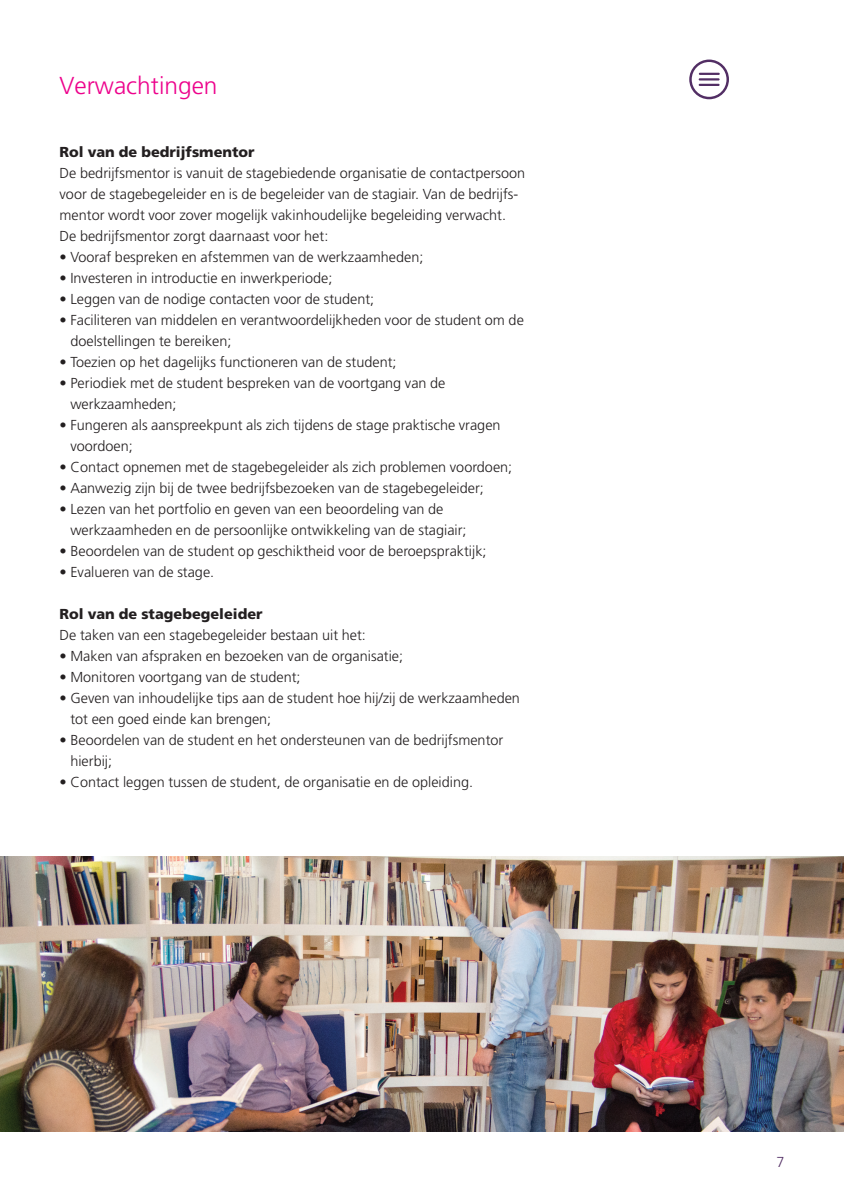
<style>
.page{position:relative;width:844px;height:1191px;background:#fff}
.page>*{position:absolute;margin:0;border:0;box-sizing:border-box;transform-origin:0 0}
.t1{font:300 24.5px "Fontys Frutiger";color:#ed028c}
.t2{font:300 14.35px/21px "Fontys Frutiger";color:#231f20}
.t3{font:900 14.35px "Fontys Frutiger";color:#231f20}
.t4{font:300 14.35px "Fontys Frutiger";color:#522e64}
</style>
<div class="page">
<img style="left:0;top:856px;width:843px;height:275px">
<svg style="left:689px;top:60px;width:39px;height:39px"></svg>
<hr style="left:698px;top:73px;width:21px;height:2px;background:#522e64">
<hr style="left:698px;top:84px;width:21px;height:2px;background:#522e64">
<hr style="left:698px;top:78px;width:21px;height:2px;background:#522e64">
<h1 class="t1" style="left:60px;top:71px;width:159px">Verwachtingen</h1>
<p class="t3" style="left:60px;top:143px;width:196px">Rol van de bedrijfsmentor</p>
<p class="t2" style="left:60px;top:162px;width:467px">De bedrijfsmentor is vanuit de stagebiedende organisatie de contactpersoon voor de stagebegeleider en is de begeleider van de stagiair. Van de bedrijfs&shy;mentor wordt voor zover mogelijk vakinhoudelijke begeleiding verwacht.<br>De bedrijfsmentor zorgt daarnaast voor het:</p>
<p class="t2" style="left:60px;top:246px;width:365px">• Vooraf bespreken en afstemmen van de werkzaamheden;</p>
<p class="t2" style="left:60px;top:267px;width:274px">• Investeren in introductie en inwerkperiode;</p>
<p class="t2" style="left:60px;top:288px;width:316px">• Leggen van de nodige contacten voor de student;</p>
<p class="t2" style="left:70px;top:309px;width:455px;text-indent:-11px">• Faciliteren van middelen en verantwoordelijkheden voor de student om de doelstellingen te bereiken;</p>
<p class="t2" style="left:60px;top:351px;width:338px">• Toezien op het dagelijks functioneren van de student;</p>
<p class="t2" style="left:70px;top:372px;width:376px;text-indent:-11px">• Periodiek met de student bespreken van de voortgang van de werkzaamheden;</p>
<p class="t2" style="left:70px;top:414px;width:431px;text-indent:-11px">• Fungeren als aanspreekpunt als zich tijdens de stage praktische vragen voordoen;</p>
<p class="t2" style="left:60px;top:456px;width:454px">• Contact opnemen met de stagebegeleider als zich problemen voordoen;</p>
<p class="t2" style="left:60px;top:477px;width:425px">• Aanwezig zijn bij de twee bedrijfsbezoeken van de stagebegeleider;</p>
<p class="t2" style="left:70px;top:498px;width:397px;text-indent:-11px">• Lezen van het portfolio en geven van een beoordeling van de werkzaamheden en de persoonlijke ontwikkeling van de stagiair;</p>
<p class="t2" style="left:60px;top:540px;width:428px">• Beoordelen van de student op geschiktheid voor de beroepspraktijk;</p>
<p class="t2" style="left:60px;top:561px;width:156px">• Evalueren van de stage.</p>
<p class="t3" style="left:60px;top:605px;width:204px">Rol van de stagebegeleider</p>
<p class="t2" style="left:60px;top:624px;width:308px">De taken van een stagebegeleider bestaan uit het:</p>
<p class="t2" style="left:60px;top:645px;width:345px">• Maken van afspraken en bezoeken van de organisatie;</p>
<p class="t2" style="left:60px;top:666px;width:242px">• Monitoren voortgang van de student;</p>
<p class="t2" style="left:70px;top:687px;width:451px;text-indent:-11px">• Geven van inhoudelijke tips aan de student hoe hij/zij de werkzaamheden tot een goed einde kan brengen;</p>
<p class="t2" style="left:70px;top:729px;width:434px;text-indent:-11px">• Beoordelen van de student en het ondersteunen van de bedrijfsmentor hierbij;</p>
<p class="t2" style="left:60px;top:771px;width:415px">• Contact leggen tussen de student, de organisatie en de opleiding.</p>
<p class="t4" style="left:776px;top:1153px;width:10px">7</p>
</div>
